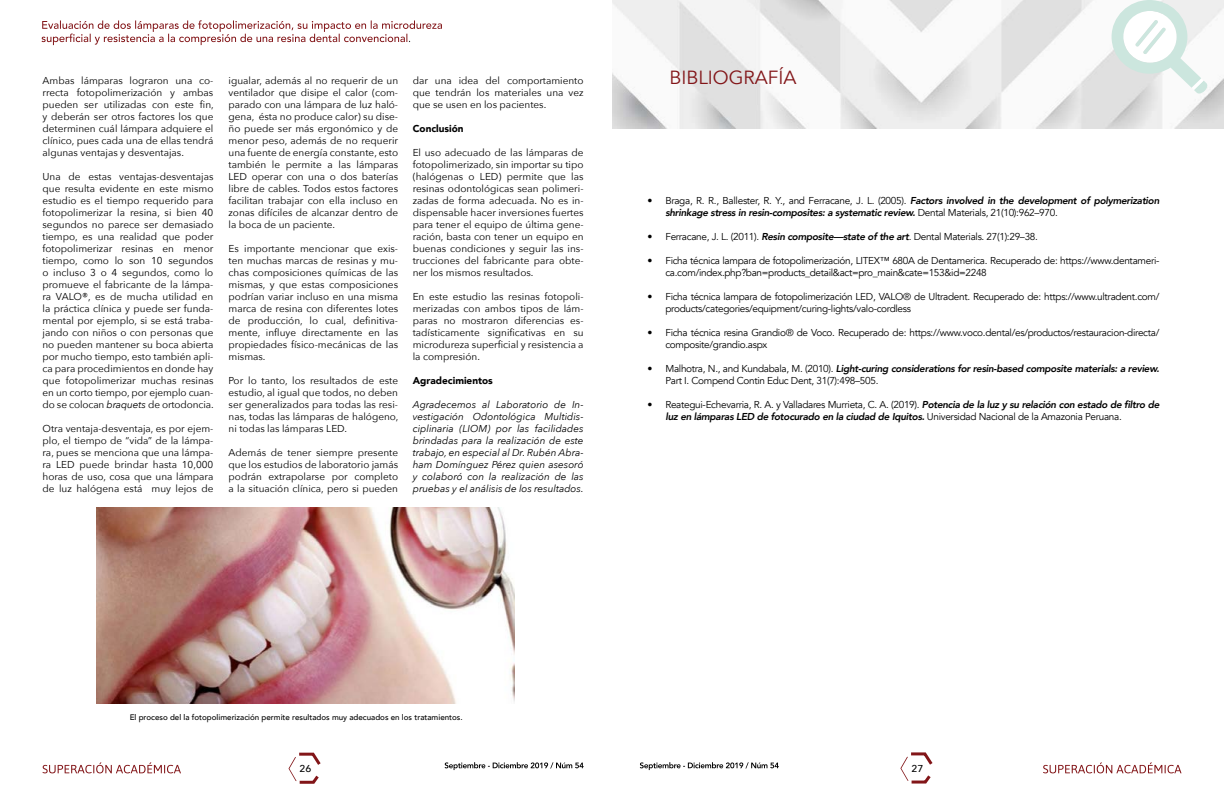
<style>
.page{position:relative;width:1224px;height:792px;background:#fff}
.page>*{position:absolute;margin:0;border:0;box-sizing:border-box;transform-origin:0 0}
.t1{font:19px "Avenir";color:#821518}
.t2{font:10px/12px "Avenir Next";color:#000;text-align:justify}
.t3{font:10px/12px "Avenir";letter-spacing:-.03em;color:#000}
.t4{font:italic 10px/12px "Avenir Next";color:#000;text-align:justify}
.t5{font:italic 800 10px/12px "Avenir";letter-spacing:-.03em;color:#000}
.t6{font:900 10px "Avenir";color:#000}
.t7{font:500 10px "Avenir Next";color:#000}
.t8{font:500 8px "Avenir";color:#000}
.s1{font-style:italic}
.s2{font-weight:400;font-style:normal}
.s3{font-weight:800;font-style:italic}
</style>
<div class="page">
<svg style="left:289px;top:752px;width:32px;height:32px"></svg>
<svg style="left:900px;top:752px;width:33px;height:32px"></svg>
<svg style="left:43px;top:762px;width:138px;height:11px"></svg>
<svg style="left:445px;top:762px;width:139px;height:8px"></svg>
<svg style="left:1043px;top:762px;width:138px;height:11px"></svg>
<svg style="left:640px;top:762px;width:139px;height:8px"></svg>
<img style="left:612px;top:0;width:612px;height:128px">
<svg style="left:1111px;top:0;width:97px;height:95px"></svg>
<svg style="left:42px;top:20px;width:400px;height:25px"></svg>
<img style="left:97px;top:508px;width:418px;height:195px">
<p class="t2" style="left:43px;top:74px;width:172px">Ambas lámparas lograron una co-</p>
<h1 class="t1" style="left:669px;top:66px;width:129px">BIBLIOGRAFÍA</h1>
<p class="t2" style="left:43px;top:86px;width:173px">rrecta fotopolimerización y ambas pueden ser utilizadas con este fin, y deberán ser otros factores los que determinen cuál lámpara adquiere el clínico, pues cada una de ellas tendrá algunas ventajas y desventajas.</p>
<p class="t2" style="left:43px;top:170px;width:173px">Una de estas ventajas-desventajas que resulta evidente en este mismo estudio es el tiempo requerido para fotopolimerizar la resina, si bien 40 segundos no parece ser demasiado tiempo, es una realidad que poder fotopolimerizar resinas en menor tiempo, como lo son 10 segundos o incluso 3 o 4 segundos, como lo promueve el fabricante de la lámpa&shy;ra VALO®, es de mucha utilidad en la práctica clínica y puede ser funda&shy;mental por ejemplo, si se está traba&shy;jando con niños o con personas que no pueden mantener su boca abierta por mucho tiempo, esto también apli&shy;ca para procedimientos en donde hay que fotopolimerizar muchas resinas en un corto tiempo, por ejemplo cuan&shy;do se colocan <span class="s1">braquets</span> de ortodoncia.</p>
<p class="t2" style="left:43px;top:422px;width:172px">Otra ventaja-desventaja, es por ejem&shy;plo, el tiempo de “vida” de la lámpa&shy;ra, pues se menciona que una lámpa&shy;ra LED puede brindar hasta 10,000 horas de uso, cosa que una lámpara de luz halógena está muy lejos de</p>
<p class="t2" style="left:229px;top:74px;width:171px">igualar, además al no requerir de un ventilador que disipe el calor (com&shy;parado con una lámpara de luz haló&shy;gena, ésta no produce calor) su dise&shy;ño puede ser más ergonómico y de menor peso, además de no requerir una fuente de energía constante, esto también le permite a las lámparas LED operar con una o dos baterías libre de cables. Todos estos factores facilitan trabajar con ella incluso en zonas difíciles de alcanzar dentro de la boca de un paciente.</p>
<p class="t2" style="left:229px;top:242px;width:171px">Es importante mencionar que exis&shy;ten muchas marcas de resinas y mu&shy;chas composiciones químicas de las mismas, y que estas composiciones podrían variar incluso en una misma marca de resina con diferentes lotes de producción, lo cual, definitiva&shy;mente, influye directamente en las propiedades físico-mecánicas de las mismas.</p>
<p class="t2" style="left:229px;top:374px;width:171px">Por lo tanto, los resultados de este estudio, al igual que todos, no deben ser generalizados para todas las resi&shy;nas, todas las lámparas de halógeno, ni todas las lámparas LED.</p>
<p class="t2" style="left:229px;top:446px;width:171px">Además de tener siempre presente que los estudios de laboratorio jamás podrán extrapolarse por completo a la situación clínica, pero si pueden</p>
<p class="t2" style="left:413px;top:74px;width:172px">dar una idea del comportamiento que tendrán los materiales una vez que se usen en los pacientes.</p>
<p class="t6" style="left:413px;top:120px;width:52px">Conclusión</p>
<p class="t2" style="left:413px;top:146px;width:172px">El uso adecuado de las lámparas de fotopolimerizado, sin importar su tipo (halógenas o LED) permite que las resinas odontológicas sean polimeri&shy;zadas de forma adecuada. No es in&shy;dispensable hacer inversiones fuertes para tener el equipo de última gene&shy;ración, basta con tener un equipo en buenas condiciones y seguir las ins&shy;trucciones del fabricante para obte&shy;ner los mismos resultados.</p>
<p class="t2" style="left:413px;top:290px;width:172px">En este estudio las resinas fotopoli&shy;merizadas con ambos tipos de lám&shy;paras no mostraron diferencias es&shy;tadísticamente significativas en su microdureza superficial y resistencia a la compresión.</p>
<p class="t5" style="left:665px;top:195px;width:496px;text-indent:-18px"><span class="s2">• Braga, R. R., Ballester, R. Y., and Ferracane, J. L. (2005).</span> Factors involved in the development of polymerization shrinkage stress in resin-composites: a systematic review. <span class="s2">Dental Materials, 21(10):962–970.</span></p>
<p class="t3" style="left:647px;top:231px;width:392px">• Ferracane, J. L. (2011). <span class="s3">Resin composite—state of the art</span>. Dental Materials. 27(1):29–38.</p>
<p class="t3" style="left:665px;top:255px;width:496px;text-indent:-18px">• Ficha técnica lampara de fotopolimerización, LITEX™ 680A de Dentamerica. Recuperado de: https://www.dentameri&shy;ca.com/index.php?ban=products_detail&amp;act=pro_main&amp;cate=153&amp;id=2248</p>
<p class="t3" style="left:665px;top:291px;width:496px;text-indent:-18px">• Ficha técnica lampara de fotopolimerización LED, VALO® de Ultradent. Recuperado de: https://www.ultradent.com/ products/categories/equipment/curing-lights/valo-cordless</p>
<p class="t3" style="left:665px;top:327px;width:496px;text-indent:-18px">• Ficha técnica resina Grandio® de Voco. Recuperado de: https://www.voco.dental/es/productos/restauracion-directa/ composite/grandio.aspx</p>
<p class="t3" style="left:665px;top:363px;width:496px;text-indent:-18px">• Malhotra, N., and Kundabala, M. (2010). <span class="s3">Light-curing considerations for resin-based composite materials: a review.<br></span>Part I. Compend Contin Educ Dent, 31(7):498–505.</p>
<p class="t3" style="left:665px;top:399px;width:496px;text-indent:-18px">• Reategui-Echevarria, R. A. y Valladares Murrieta, C. A. (2019). <span class="s3">Potencia de la luz y su relación con estado de filtro de luz en lámparas LED de fotocurado en la ciudad de Iquitos.</span> Universidad Nacional de la Amazonia Peruana.</p>
<p class="t6" style="left:413px;top:372px;width:82px">Agradecimientos</p>
<p class="t4" style="left:413px;top:398px;width:172px">Agradecemos al Laboratorio de In&shy;vestigación Odontológica Multidis&shy;ciplinaria (LIOM) por las facilidades brindadas para la realización de este trabajo, en especial al Dr. Rubén Abra&shy;ham Domínguez Pérez quien asesoró y colaboró con la realización de las pruebas y el análisis de los resultados.</p>
<p class="t8" style="left:130px;top:710px;width:334px">El proceso del la fotopolimerización permite resultados muy adecuados en los tratamientos.</p>
<p class="t7" style="left:300px;top:760px;width:13px">26</p>
<p class="t7" style="left:912px;top:760px;width:13px">27</p>
</div>
